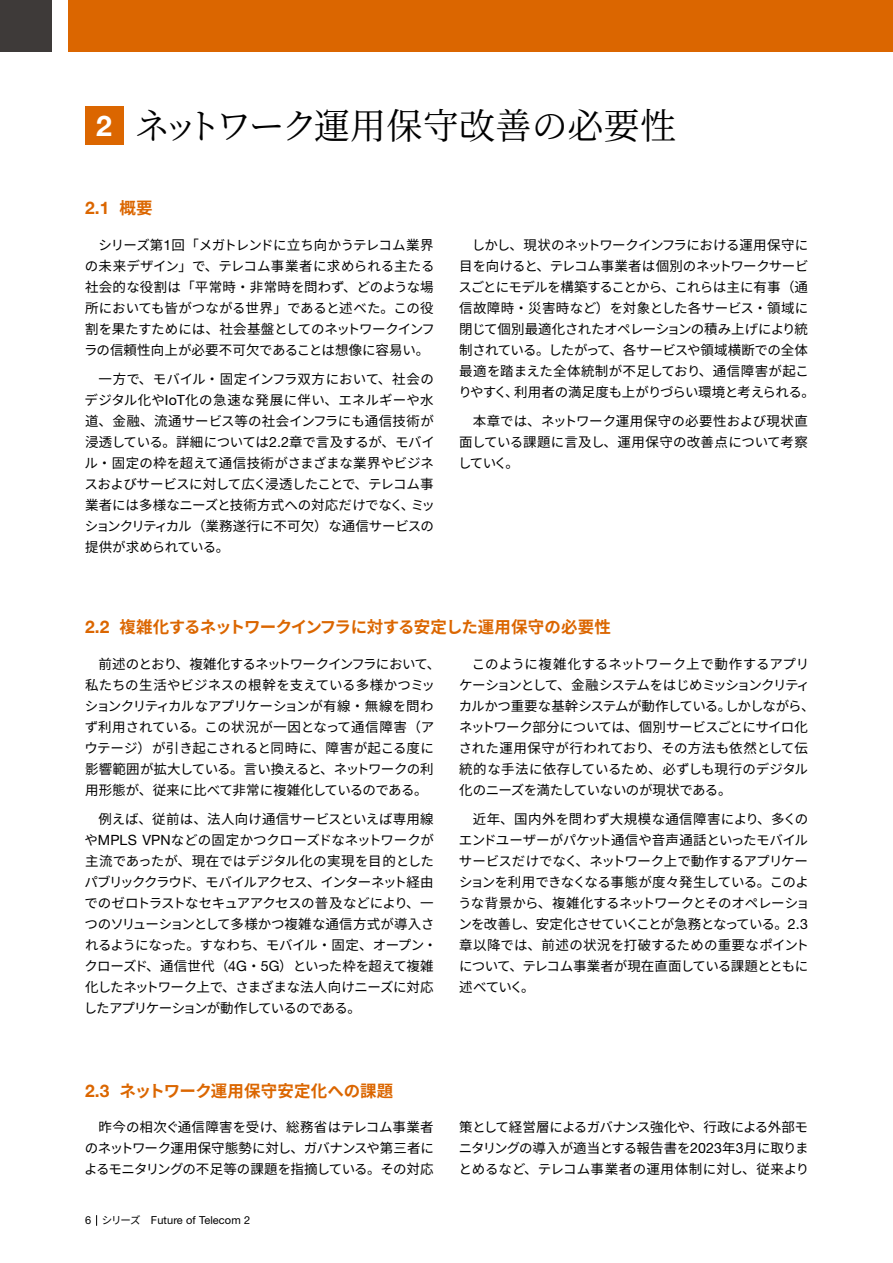
<style>
.page{position:relative;width:893px;height:1263px;background:#fff}
.page>*{position:absolute;margin:0;border:0;box-sizing:border-box;transform-origin:0 0}
.t1{font:36px "Noto Serif CJ Kjp";letter-spacing:.005em;color:#000}
.t2{font:700 17.4px "Helvetica Neue";color:#db6600}
.t3{font:700 16.5px "Noto Sans CJ Kjp";letter-spacing:-.03em;color:#db6600}
.t4{font:700 16.5px "Noto Sans CJ Kjp";letter-spacing:.005em;color:#db6600}
.t5{font:13.5px/21px "Noto Sans CJ Kjp";letter-spacing:-.02em;color:#000;text-align:justify}
.t6{font:10.95px "Helvetica Neue LT Std";letter-spacing:.01em;color:#000}
.s1{font-family:"Helvetica Neue";font-weight:700;font-size:28.35px;color:#fff}
.s2{font-family:"Noto Sans CJ Kjp";font-size:16.5px}
.s3{font-family:"Helvetica Neue LT Std";font-size:14.1px}
.s4{font-family:"Helvetica Neue";font-size:17.4px}
.s5{font-family:"Noto Sans CJ Kjp";font-size:10.5px}
</style>
<div class="page">
<div style="left:0;top:0;width:51px;height:51px;background:#3e3a39"></div>
<div style="left:68px;top:0;width:825px;height:51px;background:#db6600"></div>
<div style="left:85px;top:106px;width:38px;height:39px;background:#db6600"></div>
<h1 class="t1" style="left:96px;top:106px;width:581px"><span class="s1">2</span> ネットワーク運用保守改善の必要性</h1>
<p class="t2" style="left:85px;top:195px;width:69px">2.1 <span class="s2">概要</span></p>
<p class="t5" style="left:84px;top:235px;width:352px;text-indent:14px">シリーズ第<span class="s3">1</span>回「メガトレンドに立ち向かうテレコム業界の未来デザイン」で、テレコム事業者に求められる主たる社会的な役割は「平常時・非常時を問わず、どのような場所においても皆がつながる世界」であると述べた。この役割を果たすためには、社会基盤としてのネットワークインフラの信頼性向上が必要不可欠であることは想像に容易い。</p>
<p class="t5" style="left:84px;top:369px;width:352px;text-indent:14px">一方で、モバイル・固定インフラ双方において、社会のデジタル化や<span class="s3">IoT</span>化の急速な発展に伴い、エネルギーや水道、金融、流通サービス等の社会インフラにも通信技術が浸透している。詳細については<span class="s3">2.2</span>章で言及するが、モバイル・固定の枠を超えて通信技術がさまざまな業界やビジネスおよびサービスに対して広く浸透したことで、テレコム事業者には多様なニーズと技術方式への対応だけでなく、ミッションクリティカル（業務遂行に不可欠）な通信サービスの提供が求められている。</p>
<p class="t5" style="left:458px;top:235px;width:358px;text-align:center">しかし、現状のネットワークインフラにおける運用保守に<br>目を向けると、テレコム事業者は個別のネットワークサービスごとにモデルを構築することから、これらは主に有事（通信故障時・災害時など）を対象とした各サービス・領域に閉じて個別最適化されたオペレーションの積み上げにより統制されている。したがって、各サービスや領域横断での全体最適を踏まえた全体統制が不足しており、通信障害が起こりやすく、利用者の満足度も上がりづらい環境と考えられる。</p>
<p class="t5" style="left:458px;top:411px;width:351px;text-indent:15px">本章では、ネットワーク運用保守の必要性および現状直面している課題に言及し、運用保守の改善点について考察していく。</p>
<p class="t3" style="left:85px;top:618px;width:527px"><span class="s4">2.2</span> 複雑化するネットワークインフラに対する安定した運用保守の必要性</p>
<p class="t5" style="left:85px;top:653px;width:357px;text-align:left;text-indent:14px">前述のとおり、複雑化するネットワークインフラにおいて、私たちの生活やビジネスの根幹を支えている多様かつミッションクリティカルなアプリケーションが有線・無線を問わず利用されている。この状況が一因となって通信障害（アウテージ）が引き起こされると同時に、障害が起こる度に影響範囲が拡大している。言い換えると、ネットワークの利用形態が、従来に比べて非常に複雑化しているのである。</p>
<p class="t5" style="left:84px;top:809px;width:355px;text-align:left;text-indent:15px">例えば、従前は、法人向け通信サービスといえば専用線や<span class="s3">MPLS VPN</span>などの固定かつクローズドなネットワークが主流であったが、現在ではデジタル化の実現を目的としたパブリッククラウド、モバイルアクセス、インターネット経由でのゼロトラストなセキュアアクセスの普及などにより、一つのソリューションとして多様かつ複雑な通信方式が導入されるようになった。すなわち、モバイル・固定、オープン・クローズド、通信世代（<span class="s3">4G</span>・<span class="s3">5G</span>）といった枠を超えて複雑化したネットワーク上で、さまざまな法人向けニーズに対応したアプリケーションが動作しているのである。</p>
<p class="t5" style="left:459px;top:653px;width:357px;text-align:left;text-indent:13px">このように複雑化するネットワーク上で動作するアプリケーションとして、金融システムをはじめミッションクリティカルかつ重要な基幹システムが動作している。しかしながら、ネットワーク部分については、個別サービスごとにサイロ化された運用保守が行われており、その方法も依然として伝統的な手法に依存しているため、必ずしも現行のデジタル化のニーズを満たしていないのが現状である。</p>
<p class="t5" style="left:458px;top:809px;width:353px;text-align:left;text-indent:15px">近年、国内外を問わず大規模な通信障害により、多くのエンドユーザーがパケット通信や音声通話といったモバイルサービスだけでなく、ネットワーク上で動作するアプリケーションを利用できなくなる事態が度々発生している。このような背景から、複雑化するネットワークとそのオペレーションを改善し、安定化させていくことが急務となっている。<span class="s3">2.3</span>章以降では、前述の状況を打破するための重要なポイントについて、テレコム事業者が現在直面している課題とともに述べていく。</p>
<p class="t4" style="left:85px;top:1081px;width:310px"><span class="s4">2.3</span> ネットワーク運用保守安定化への課題</p>
<p class="t5" style="left:84px;top:1117px;width:351px;text-indent:14px">昨今の相次ぐ通信障害を受け、総務省はテレコム事業者のネットワーク運用保守態勢に対し、ガバナンスや第三者によるモニタリングの不足等の課題を指摘している。その対応</p>
<p class="t5" style="left:459px;top:1117px;width:352px">策として経営層によるガバナンス強化や、行政による外部モニタリングの導入が適当とする報告書を<span class="s3">2023</span>年<span class="s3">3</span>月に取りまとめるなど、テレコム事業者の運用体制に対し、従来より</p>
<p class="t6" style="left:85px;top:1214px;width:167px">6 <span class="s5">シリーズ　</span>Future of Telecom 2</p>
</div>
